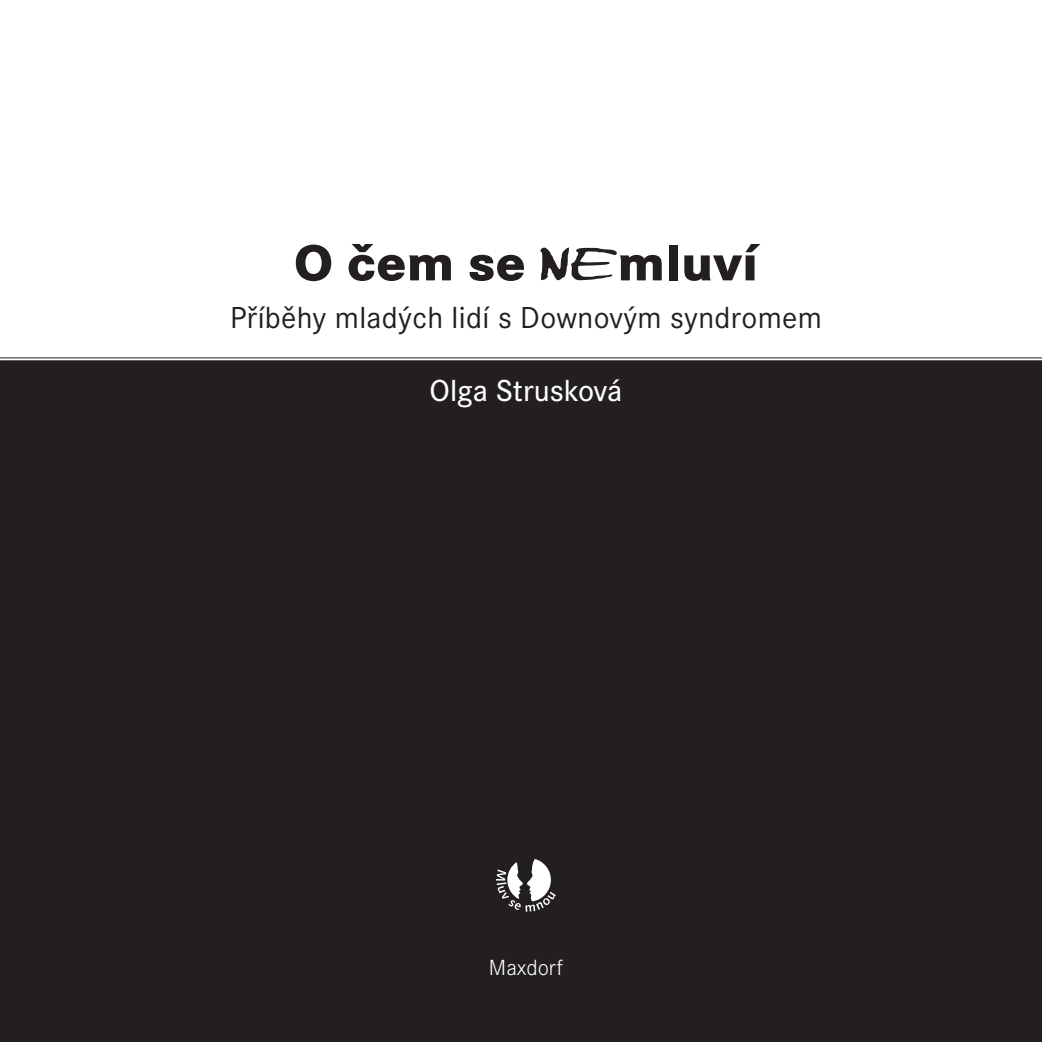
<style>
.page{position:relative;width:1042px;height:1042px;background:#fff}
.page>*{position:absolute;margin:0;border:0;box-sizing:border-box;transform-origin:0 0}
.t1{font:800 52.5px "Corporate STOT";letter-spacing:.01em;color:#231f20}
.t2{font:31.5px "Corporate STOT";letter-spacing:.01em;color:#231f20}
.t3{font:500 31.5px "Corporate STOT";color:#fff}
.t4{font:300 22.75px "Corporate STOT";color:#fff}
.s1{font-family:"Marker Script";font-weight:400}
</style>
<div class="page">
<div style="left:0;top:361px;width:1042px;height:681px;background:#231f20"></div>
<hr style="left:0;top:358px;width:1042px;height:1px;background:#231f20">
<hr style="left:0;top:360px;width:1042px;height:1px;background:#231f20">
<svg style="left:496px;top:859px;width:60px;height:53px"></svg>
<h1 class="t1" style="left:294px;top:232px;width:465px">O čem se <span class="s1">ne</span>mluví</h1>
<p class="t2" style="left:230px;top:300px;width:593px">Příběhy mladých lidí s Downovým syndromem</p>
<p class="t3" style="left:429px;top:372px;width:194px">Olga Strusková</p>
<p class="t4" style="left:489px;top:955px;width:75px">Maxdorf</p>
</div>
